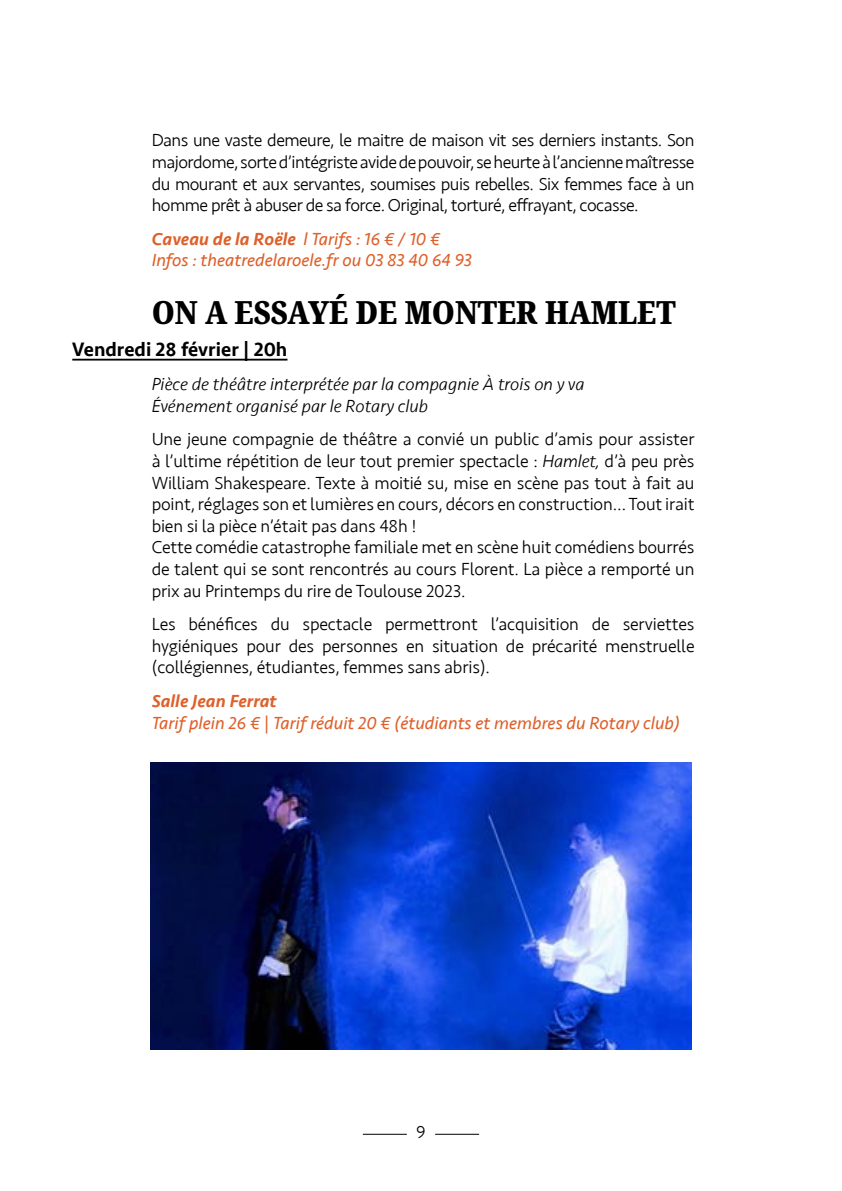
<style>
.page{position:relative;width:842px;height:1191px;background:#fff}
.page>*{position:absolute;margin:0;border:0;box-sizing:border-box;transform-origin:0 0}
.t1{font:900 condensed 32px "Noto Serif";color:#000}
.t2{font:500 20px "Seravek";color:#000}
.t3{font:300 18px/21.6px "Seravek";letter-spacing:-.01em;color:#000;text-align:justify}
.t4{font:italic 18px/21.6px "Seravek";color:#de602b}
.t5{font:italic 300 18px/21.6px "Seravek";color:#000}
.t6{font:italic 500 18px "Seravek";color:#de602b}
.s1{font-weight:500}
.s2{font-style:italic}
</style>
<div class="page">
<hr style="left:435px;top:1134px;width:44px;height:1px;background:#000">
<hr style="left:363px;top:1134px;width:44px;height:1px;background:#000">
<hr style="left:72px;top:359px;width:215px;height:1px;background:#000">
<img style="left:150px;top:763px;width:542px;height:287px">
<p class="t3" style="left:152px;top:130px;width:544px">Dans une vaste demeure, le maitre de maison vit ses derniers instants. Son majordome, sorte d’intégriste avide de pouvoir, se heurte à l’ancienne maîtresse du mourant et aux servantes, soumises puis rebelles. Six femmes face à un homme prêt à abuser de sa force. Original, torturé, effrayant, cocasse.</p>
<p class="t4" style="left:152px;top:228px;width:322px"><span class="s1">Caveau de la Roële</span> l Tarifs : 16 € / 10 €<br>Infos : theatredelaroele.fr ou 03 83 40 64 93</p>
<h1 class="t1" style="left:152px;top:290px;width:525px">ON A ESSAYÉ DE MONTER HAMLET</h1>
<p class="t2" style="left:72px;top:337px;width:217px">Vendredi 28 février | 20h</p>
<p class="t5" style="left:152px;top:373px;width:434px">Pièce de théâtre interprétée par la compagnie À trois on y va<br>Événement organisé par le Rotary club</p>
<p class="t3" style="left:152px;top:429px;width:544px;text-align:left">Une jeune compagnie de théâtre a convié un public d’amis pour assister à l’ultime répétition de leur tout premier spectacle : <span class="s2">Hamlet,</span> d’à peu près William Shakespeare. Texte à moitié su, mise en scène pas tout à fait au point, réglages son et lumières en cours, décors en construction… Tout irait bien si la pièce n’était pas dans 48h !<br>Cette comédie catastrophe familiale met en scène huit comédiens bourrés de talent qui se sont rencontrés au cours Florent. La pièce a remporté un prix au Printemps du rire de Toulouse 2023.</p>
<p class="t3" style="left:152px;top:613px;width:544px">Les bénéfices du spectacle permettront l’acquisition de serviettes hygiéniques pour des personnes en situation de précarité menstruelle (collégiennes, étudiantes, femmes sans abris).</p>
<p class="t6" style="left:152px;top:690px;width:127px">Salle Jean Ferrat</p>
<p class="t4" style="left:152px;top:711px;width:530px">Tarif plein 26 € | Tarif réduit 20 € (étudiants et membres du Rotary club)</p>
<p class="t3" style="left:416px;top:1121px;width:11px">9</p>
</div>
